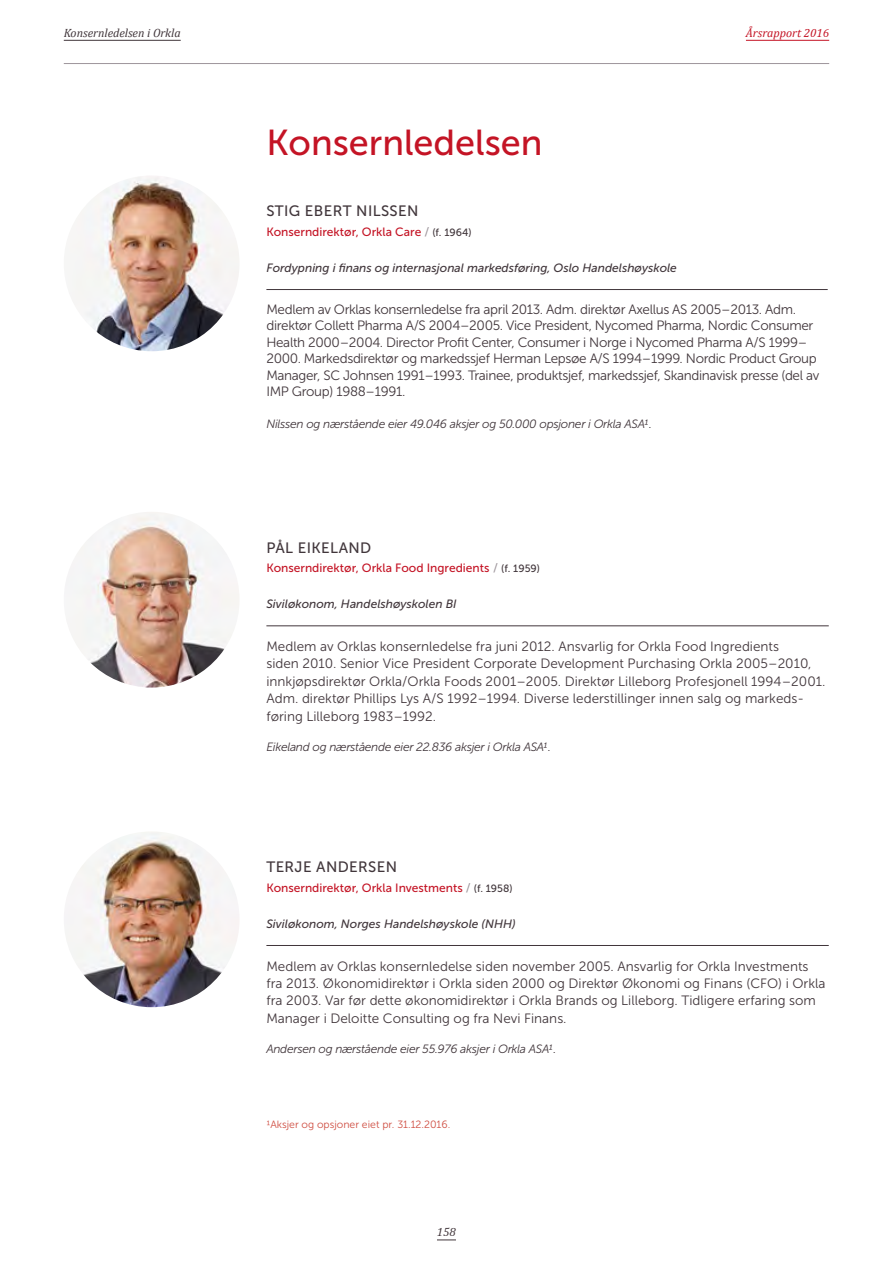
<style>
.page{position:relative;width:893px;height:1263px;background:#fff}
.page>*{position:absolute;margin:0;border:0;box-sizing:border-box;transform-origin:0 0}
.t1{font:36px "Museo Sans 500";color:#c41425}
.t2{font:15px "Museo Sans 500";letter-spacing:.025em;color:#41363b}
.t3{font:13.5px/17.4px "Museo Sans 300";color:#41363b}
.t4{font:13.5px/16.5px "Museo Sans 300";letter-spacing:-.025em;color:#41363b}
.t5{font:italic 12px "Museo Sans 300";letter-spacing:-.025em;color:#41363b}
.t6{font:italic 12px "Museo Sans 500";color:#41363b}
.t7{font:12px "Museo Sans 500";color:#c41425}
.t8{font:italic 12px "Cambria";color:#41363b}
.t9{font:italic 12px "Cambria";color:#c41425}
.t10{font:10.5px "Museo Sans 300";color:#cf4d41}
.s1{color:#9d959b}
.s2{font-size:10.5px;color:#41363b}
</style>
<div class="page">
<hr style="left:64px;top:63px;width:765px;height:1px;background:#9d959b">
<hr style="left:746px;top:40px;width:83px;height:1px;background:#c41425">
<svg style="left:437px;top:1240px;width:19px;height:1px"></svg>
<hr style="left:64px;top:40px;width:117px;height:1px;background:#41363b">
<hr style="left:266px;top:626px;width:563px;height:1px;background:#41363b">
<hr style="left:266px;top:945px;width:563px;height:1px;background:#41363b">
<img style="left:64px;top:512px;width:176px;height:175px;border-radius:88px">
<img style="left:64px;top:831px;width:176px;height:176px;border-radius:88px">
<hr style="left:266px;top:289px;width:562px;height:1px;background:#41363b">
<img style="left:64px;top:175px;width:176px;height:176px;border-radius:88px">
<p class="t8" style="left:64px;top:24px;width:118px">Konsernledelsen i Orkla</p>
<h1 class="t1" style="left:266px;top:122px;width:278px">Konsernledelsen</h1>
<p class="t9" style="left:746px;top:24px;width:85px">Årsrapport 2016</p>
<p class="t2" style="left:266px;top:203px;width:154px">STIG EBERT NILSSEN</p>
<p class="t7" style="left:266px;top:225px;width:207px">Konserndirektør, Orkla Care <span class="s1">/</span> <span class="s2">(f. 1964)</span></p>
<p class="t6" style="left:266px;top:261px;width:412px">Fordypning i finans og internasjonal markedsføring, Oslo Handelshøyskole</p>
<p class="t4" style="left:266px;top:301px;width:554px">Medlem av Orklas konsernledelse fra april 2013. Adm. direktør Axellus AS 2005–2013. Adm. direktør Collett Pharma A/S 2004–2005. Vice President, Nycomed Pharma, Nordic Consumer Health 2000–2004. Director Profit Center, Consumer i Norge i Nycomed Pharma A/S 1999– 2000. Markedsdirektør og markedssjef Herman Lepsøe A/S 1994–1999. Nordic Product Group Manager, SC Johnsen 1991–1993. Trainee, produktsjef, markedssjef, Skandinavisk presse (del av IMP Group) 1988–1991.</p>
<p class="t5" style="left:266px;top:417px;width:387px">Nilssen og nærstående eier 49.046 aksjer og 50.000 opsjoner i Orkla ASA1.</p>
<p class="t2" style="left:266px;top:539px;width:106px">PÅL EIKELAND</p>
<p class="t7" style="left:266px;top:561px;width:275px">Konserndirektør, Orkla Food Ingredients <span class="s1">/</span> <span class="s2">(f. 1959)</span></p>
<p class="t6" style="left:266px;top:597px;width:192px">Siviløkonom, Handelshøyskolen BI</p>
<p class="t3" style="left:266px;top:638px;width:560px">Medlem av Orklas konsernledelse fra juni 2012. Ansvarlig for Orkla Food Ingredients<br>siden 2010. Senior Vice President Corporate Development Purchasing Orkla 2005–2010, innkjøpsdirektør Orkla/Orkla Foods 2001–2005. Direktør Lilleborg Profesjonell 1994–2001.<br>Adm. direktør Phillips Lys A/S 1992–1994. Diverse lederstillinger innen salg og markeds&shy;føring Lilleborg 1983–1992.</p>
<p class="t5" style="left:266px;top:740px;width:286px">Eikeland og nærstående eier 22.836 aksjer i Orkla ASA1.</p>
<p class="t2" style="left:266px;top:859px;width:132px">TERJE ANDERSEN</p>
<p class="t7" style="left:266px;top:881px;width:248px">Konserndirektør, Orkla Investments <span class="s1">/</span> <span class="s2">(f. 1958)</span></p>
<p class="t6" style="left:266px;top:917px;width:251px">Siviløkonom, Norges Handelshøyskole (NHH)</p>
<p class="t3" style="left:266px;top:957px;width:561px">Medlem av Orklas konsernledelse siden november 2005. Ansvarlig for Orkla Investments fra 2013. Økonomidirektør i Orkla siden 2000 og Direktør Økonomi og Finans (CFO) i Orkla fra 2003. Var før dette økonomidirektør i Orkla Brands og Lilleborg. Tidligere erfaring som Manager i Deloitte Consulting og fra Nevi Finans.</p>
<p class="t5" style="left:266px;top:1042px;width:291px">Andersen og nærstående eier 55.976 aksjer i Orkla ASA1.</p>
<p class="t10" style="left:266px;top:1118px;width:185px">1Aksjer og opsjoner eiet pr. 31.12.2016.</p>
<p class="t8" style="left:437px;top:1223px;width:21px">158</p>
</div>
